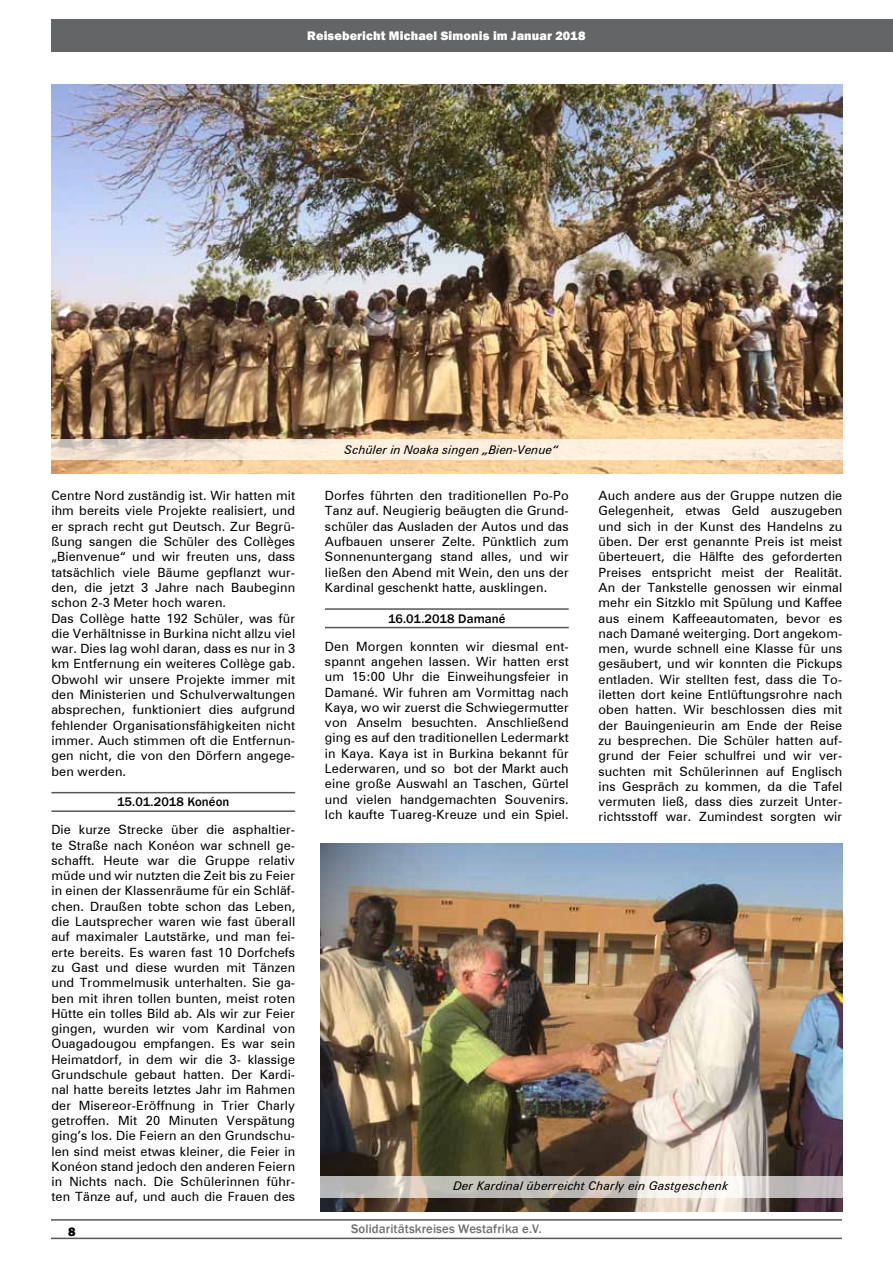
<style>
.page{position:relative;width:893px;height:1263px;background:#fff}
.page>*{position:absolute;margin:0;border:0;box-sizing:border-box;transform-origin:0 0}
.t1{font:12.75px/15.3px "Zurich BT";letter-spacing:.01em;color:#000;text-align:justify}
.t2{font:800 12.75px "Franklin Gothic";letter-spacing:.01em;color:#fff}
.t3{font:500 12.75px "Franklin Gothic";letter-spacing:.01em;color:#707172}
.t4{font:500 12.75px "Franklin Gothic";letter-spacing:.01em;color:#000}
.t5{font:800 12.75px "Franklin Gothic";color:#000}
.t6{font:italic 12px "Zurich BT";letter-spacing:.01em;color:#000}
</style>
<div class="page">
<hr style="left:51px;top:1219px;width:791px;height:1px;background:#58585a">
<hr style="left:51px;top:1237px;width:791px;height:2px;background:#58585a">
<div style="left:51px;top:19px;width:842px;height:32px;background:#646567"></div>
<hr style="left:51px;top:792px;width:244px;height:1px;background:#58585a">
<hr style="left:51px;top:810px;width:244px;height:2px;background:#58585a">
<hr style="left:325px;top:608px;width:244px;height:2px;background:#58585a">
<hr style="left:325px;top:627px;width:244px;height:1px;background:#58585a">
<img style="left:51px;top:85px;width:791px;height:388px">
<img style="left:320px;top:843px;width:522px;height:369px">
<svg style="left:51px;top:439px;width:792px;height:20px;background:#f6e9d8"></svg>
<svg style="left:320px;top:1176px;width:523px;height:22px;background:#cecac6"></svg>
<p class="t2" style="left:307px;top:27px;width:280px">Reisebericht Michael Simonis im Januar 2018</p>
<p class="t1" style="left:51px;top:488px;width:245px;text-align:left">Centre Nord zuständig ist. Wir hatten mit ihm bereits viele Projekte realisiert, und er sprach recht gut Deutsch. Zur Begrü&shy;ßung sangen die Schüler des Collèges „Bienvenue“ und wir freuten uns, dass tatsächlich viele Bäume gepflanzt wur&shy;den, die jetzt 3 Jahre nach Baubeginn schon 2-3 Meter hoch waren.<br>Das Collège hatte 192 Schüler, was für die Verhältnisse in Burkina nicht allzu viel war. Dies lag wohl daran, dass es nur in 3 km Entfernung ein weiteres Collège gab.<br>Obwohl wir unsere Projekte immer mit den Ministerien und Schulverwaltungen absprechen, funktioniert dies aufgrund fehlender Organisationsfähigkeiten nicht immer. Auch stimmen oft die Entfernun&shy;gen nicht, die von den Dörfern angege&shy;ben werden.</p>
<p class="t4" style="left:117px;top:794px;width:114px">15.01.2018 Konéon</p>
<p class="t1" style="left:51px;top:822px;width:245px">Die kurze Strecke über die asphaltier&shy;te Straße nach Konéon war schnell ge&shy;schafft. Heute war die Gruppe relativ müde und wir nutzten die Zeit bis zu Feier in einen der Klassenräume für ein Schläf&shy;chen. Draußen tobte schon das Leben, die Lautsprecher waren wie fast überall auf maximaler Lautstärke, und man fei&shy;erte bereits. Es waren fast 10 Dorfchefs zu Gast und diese wurden mit Tänzen und Trommelmusik unterhalten. Sie ga&shy;ben mit ihren tollen bunten, meist roten Hütte ein tolles Bild ab. Als wir zur Feier gingen, wurden wir vom Kardinal von Ouagadougou empfangen. Es war sein Heimatdorf, in dem wir die 3- klassige Grundschule gebaut hatten. Der Kardi&shy;nal hatte bereits letztes Jahr im Rahmen der Misereor-Eröffnung in Trier Charly getroffen. Mit 20 Minuten Verspätung ging’s los. Die Feiern an den Grundschu&shy;len sind meist etwas kleiner, die Feier in Konéon stand jedoch den anderen Feiern in Nichts nach. Die Schülerinnen führ&shy;ten Tänze auf, und auch die Frauen des</p>
<p class="t6" style="left:345px;top:442px;width:215px">Schüler in Noaka singen „Bien-Venue“</p>
<p class="t1" style="left:325px;top:488px;width:245px">Dorfes führten den traditionellen Po-Po Tanz auf. Neugierig beäugten die Grund&shy;schüler das Ausladen der Autos und das Aufbauen unserer Zelte. Pünktlich zum Sonnenuntergang stand alles, und wir ließen den Abend mit Wein, den uns der Kardinal geschenkt hatte, ausklingen.</p>
<p class="t4" style="left:388px;top:610px;width:119px">16.01.2018 Damané</p>
<p class="t1" style="left:325px;top:638px;width:245px">Den Morgen konnten wir diesmal ent&shy;spannt angehen lassen. Wir hatten erst um 15:00 Uhr die Einweihungsfeier in Damané. Wir fuhren am Vormittag nach Kaya, wo wir zuerst die Schwiegermutter von Anselm besuchten. Anschließend ging es auf den traditionellen Ledermarkt in Kaya. Kaya ist in Burkina bekannt für Lederwaren, und so bot der Markt auch eine große Auswahl an Taschen, Gürtel und vielen handgemachten Souvenirs.<br>Ich kaufte Tuareg-Kreuze und ein Spiel.</p>
<p class="t1" style="left:598px;top:488px;width:245px">Auch andere aus der Gruppe nutzen die Gelegenheit, etwas Geld auszugeben und sich in der Kunst des Handelns zu üben. Der erst genannte Preis ist meist überteuert, die Hälfte des geforderten Preises entspricht meist der Realität.<br>An der Tankstelle genossen wir einmal mehr ein Sitzklo mit Spülung und Kaffee aus einem Kaffeeautomaten, bevor es nach Damané weiterging. Dort angekom&shy;men, wurde schnell eine Klasse für uns gesäubert, und wir konnten die Pickups entladen. Wir stellten fest, dass die To&shy;iletten dort keine Entlüftungsrohre nach oben hatten. Wir beschlossen dies mit der Bauingenieurin am Ende der Reise zu besprechen. Die Schüler hatten auf&shy;grund der Feier schulfrei und wir ver&shy;suchten mit Schülerinnen auf Englisch ins Gespräch zu kommen, da die Tafel vermuten ließ, dass dies zurzeit Unter&shy;richtsstoff war. Zumindest sorgten wir</p>
<p class="t6" style="left:453px;top:1179px;width:276px">Der Kardinal überreicht Charly ein Gastgeschenk</p>
<p class="t5" style="left:68px;top:1223px;width:9px">8</p>
<p class="t3" style="left:351px;top:1221px;width:192px">Solidaritätskreises Westafrika e.V.</p>
</div>
